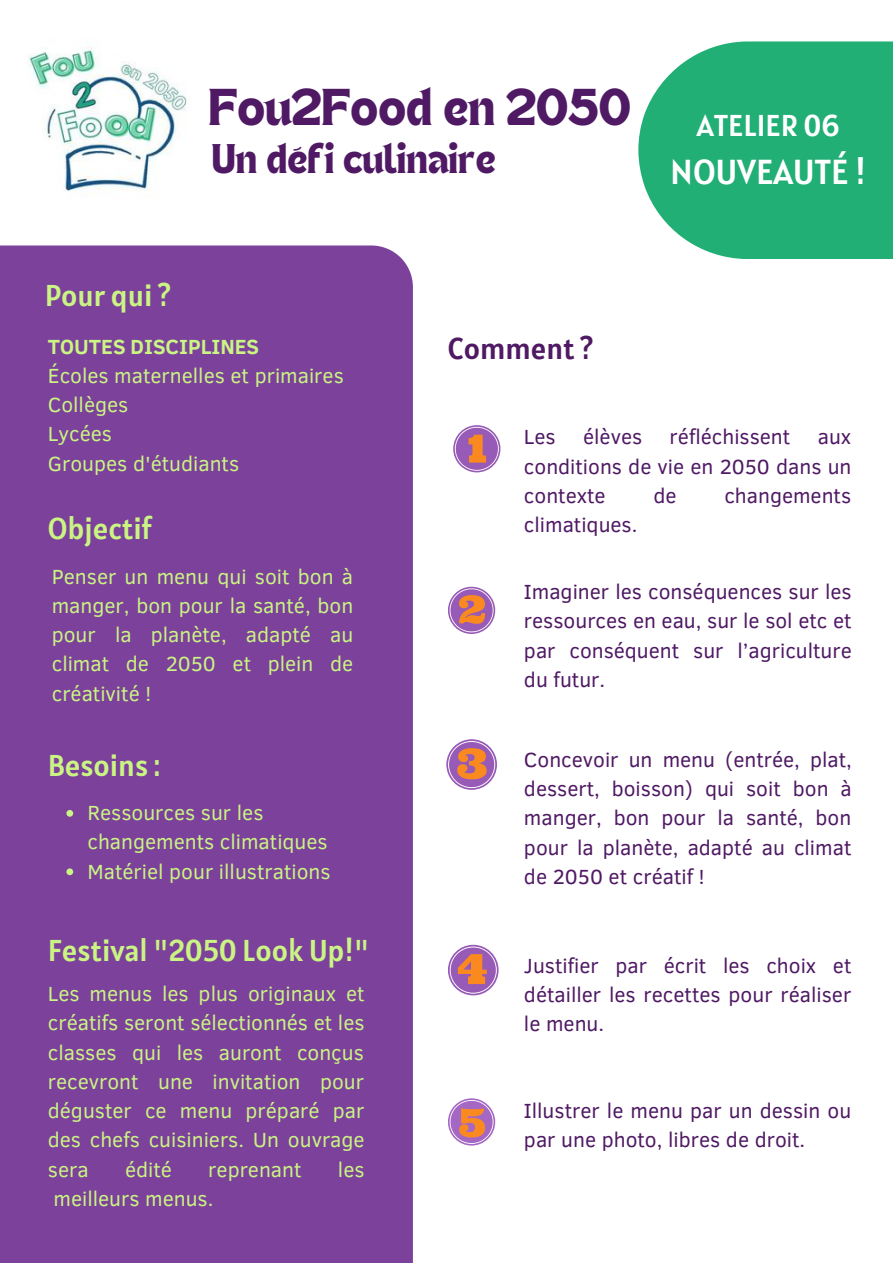
<style>
.page{position:relative;width:893px;height:1264px;background:#fff}
.page>*{position:absolute;margin:0;border:0;box-sizing:border-box;transform-origin:0 0}
.t1{font:37.5px "TANHEADLINE";color:#4f1964}
.t2{font:34.5px "Alatsi";color:#fff}
.t3{font:30px "Alatsi";color:#caf483}
.t4{font:30px "TANHEADLINE";color:#4f1964}
.t5{font:30px "Alatsi";color:#fff}
.t6{font:30px "Alatsi";color:#4f1964}
.t7{font:21px/29.2px "Clear Sans";color:#4f1964;text-align:justify}
.t8{font:21px/29.2px "Clear Sans";color:#caf483;text-align:justify}
.t9{font:700 21px "Clear Sans";color:#caf483}
</style>
<div class="page">
<svg style="left:453px;top:425px;width:47px;height:47px"></svg>
<svg style="left:448px;top:586px;width:47px;height:48px"></svg>
<div style="left:0;top:245px;width:413px;height:1017px;background:#7c419b"></div>
<svg style="left:446px;top:739px;width:51px;height:50px"></svg>
<svg style="left:448px;top:944px;width:50px;height:51px"></svg>
<svg style="left:448px;top:1098px;width:47px;height:47px"></svg>
<img style="left:28px;top:46px;width:159px;height:146px">
<svg style="left:638px;top:41px;width:254px;height:218px;background:#36b683"></svg>
<svg style="left:66px;top:810px;width:7px;height:6px"></svg>
<svg style="left:66px;top:868px;width:7px;height:7px"></svg>
<h1 class="t1" style="left:208px;top:86px;width:424px">Fou2Food en 2050</h1>
<h3 class="t5" style="left:696px;top:106px;width:144px">ATELIER 06</h3>
<h3 class="t3" style="left:45px;top:276px;width:128px">Pour qui ?</h3>
<h3 class="t4" style="left:212px;top:142px;width:285px">Un défi culinaire</h3>
<h2 class="t2" style="left:670px;top:149px;width:197px">NOUVEAUTÉ !</h2>
<p class="t9" style="left:48px;top:331px;width:213px">TOUTES DISCIPLINES</p>
<p class="t8" style="left:48px;top:360px;width:297px;text-align:left">Écoles maternelles et primaires<br>Collèges<br>Lycées<br>Groupes d'étudiants</p>
<h3 class="t3" style="left:48px;top:509px;width:106px">Objectif</h3>
<p class="t8" style="left:52px;top:560px;width:303px">Penser un menu qui soit bon à manger, bon pour la santé, bon pour la planète, adapté au climat de 2050 et plein de créativité !</p>
<h3 class="t3" style="left:48px;top:745px;width:114px">Besoins :</h3>
<p class="t8" style="left:87px;top:797px;width:244px;text-align:left">Ressources sur les changements climatiques<br>Matériel pour illustrations</p>
<h3 class="t3" style="left:48px;top:931px;width:322px">Festival "2050 Look Up!"</h3>
<p class="t8" style="left:48px;top:978px;width:318px">Les menus les plus originaux et créatifs seront sélectionnés et les classes qui les auront conçus recevront une invitation pour déguster ce menu préparé par des chefs cuisiniers. Un ouvrage sera</p>
<p class="t8" style="left:125px;top:1153px;width:48px">édité</p>
<p class="t8" style="left:208px;top:1153px;width:95px">reprenant</p>
<p class="t8" style="left:338px;top:1153px;width:28px">les</p>
<p class="t8" style="left:54px;top:1182px;width:161px">meilleurs menus.</p>
<h3 class="t6" style="left:448px;top:328px;width:147px">Comment ?</h3>
<p class="t7" style="left:524px;top:421px;width:33px">Les</p>
<p class="t7" style="left:583px;top:421px;width:61px">élèves</p>
<p class="t7" style="left:669px;top:421px;width:122px">réfléchissent</p>
<p class="t7" style="left:524px;top:421px;width:329px;text-indent:294px">aux conditions de vie en 2050 dans un contexte</p>
<p class="t7" style="left:653px;top:480px;width:25px">de</p>
<p class="t7" style="left:724px;top:480px;width:128px">changements</p>
<p class="t7" style="left:524px;top:509px;width:115px">climatiques.</p>
<p class="t7" style="left:524px;top:576px;width:329px">Imaginer les conséquences sur les ressources en eau, sur le sol etc et par conséquent sur l’agriculture du futur.</p>
<p class="t7" style="left:524px;top:744px;width:329px">Concevoir un menu (entrée, plat, dessert, boisson) qui soit bon à manger, bon pour la santé, bon pour la planète, adapté au climat de 2050 et créatif !</p>
<p class="t7" style="left:524px;top:949px;width:329px">Justifier par écrit les choix et détailler les recettes pour réaliser le menu.</p>
<p class="t7" style="left:524px;top:1094px;width:329px">Illustrer le menu par un dessin ou par une photo, libres de droit.</p>
</div>
